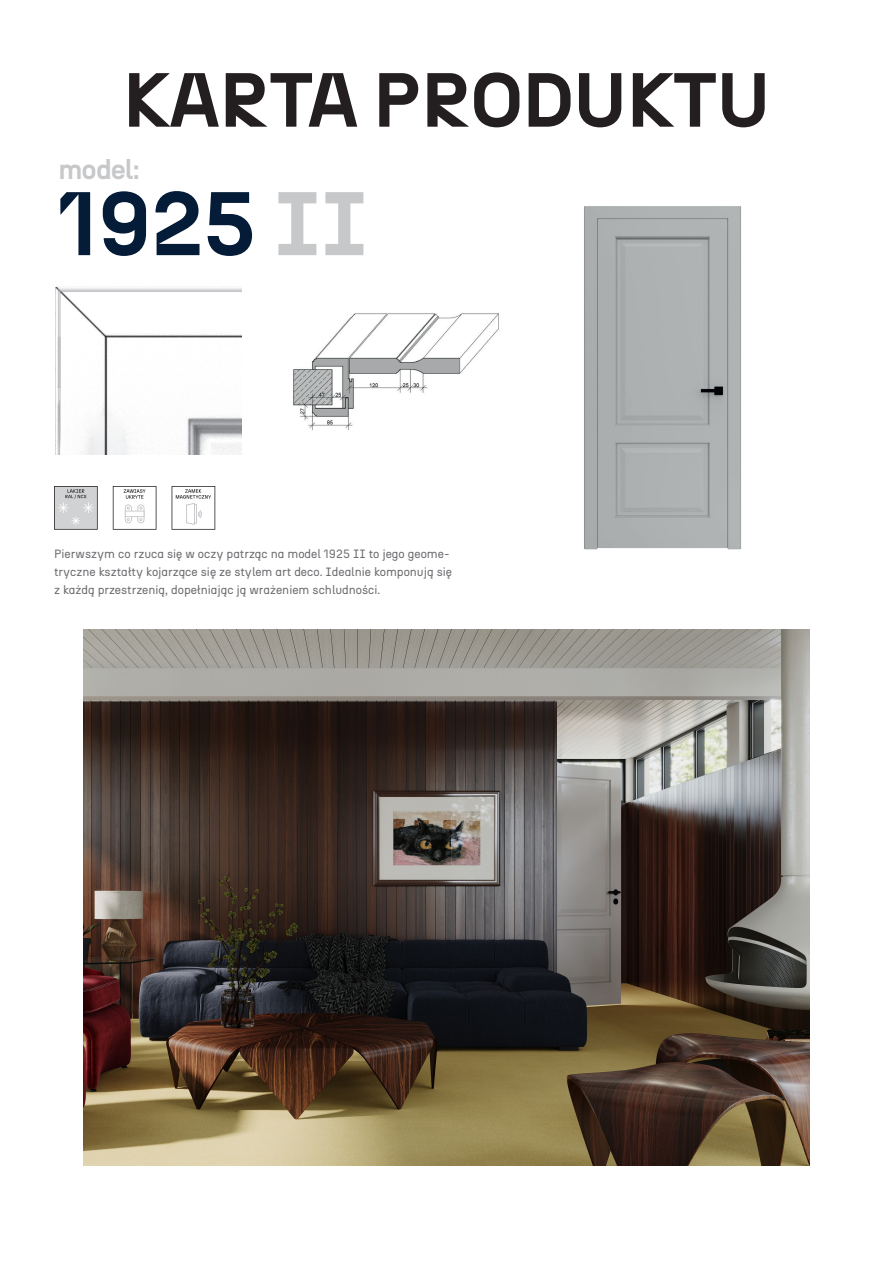
<style>
.page{position:relative;width:893px;height:1263px;background:#fff}
.page>*{position:absolute;margin:0;border:0;box-sizing:border-box;transform-origin:0 0}
.t1{font:700 90px "N27";color:#051c38}
.t2{font:700 76.5px "N27";color:#231f20}
.t3{font:700 27px "N27";color:#c7c8ca}
.t4{font:12px/18px "N27";color:#6c6d70}
.s1{color:#c7c8ca}
</style>
<div class="page">
<img style="left:84px;top:629px;width:725px;height:536px">
<img style="left:584px;top:206px;width:157px;height:344px">
<img style="left:293px;top:313px;width:206px;height:118px">
<svg style="left:113px;top:486px;width:43px;height:44px"></svg>
<svg style="left:54px;top:486px;width:44px;height:44px;background:#c3c3c5"></svg>
<svg style="left:172px;top:486px;width:43px;height:44px"></svg>
<img style="left:55px;top:286px;width:186px;height:168px">
<p class="t2" style="left:123px;top:52px;width:648px">KARTA PRODUKTU</p>
<p class="t3" style="left:59px;top:153px;width:82px">model:</p>
<p class="t1" style="left:59px;top:167px;width:310px">1925 <span class="s1">II</span></p>
<p class="t4" style="left:54px;top:545px;width:400px">Pierwszym co rzuca się w oczy patrząc na model 1925 II to jego geome&shy;tryczne kształty kojarzące się ze stylem art deco. Idealnie komponują się z każdą przestrzenią, dopełniając ją wrażeniem schludności.</p>
</div>
